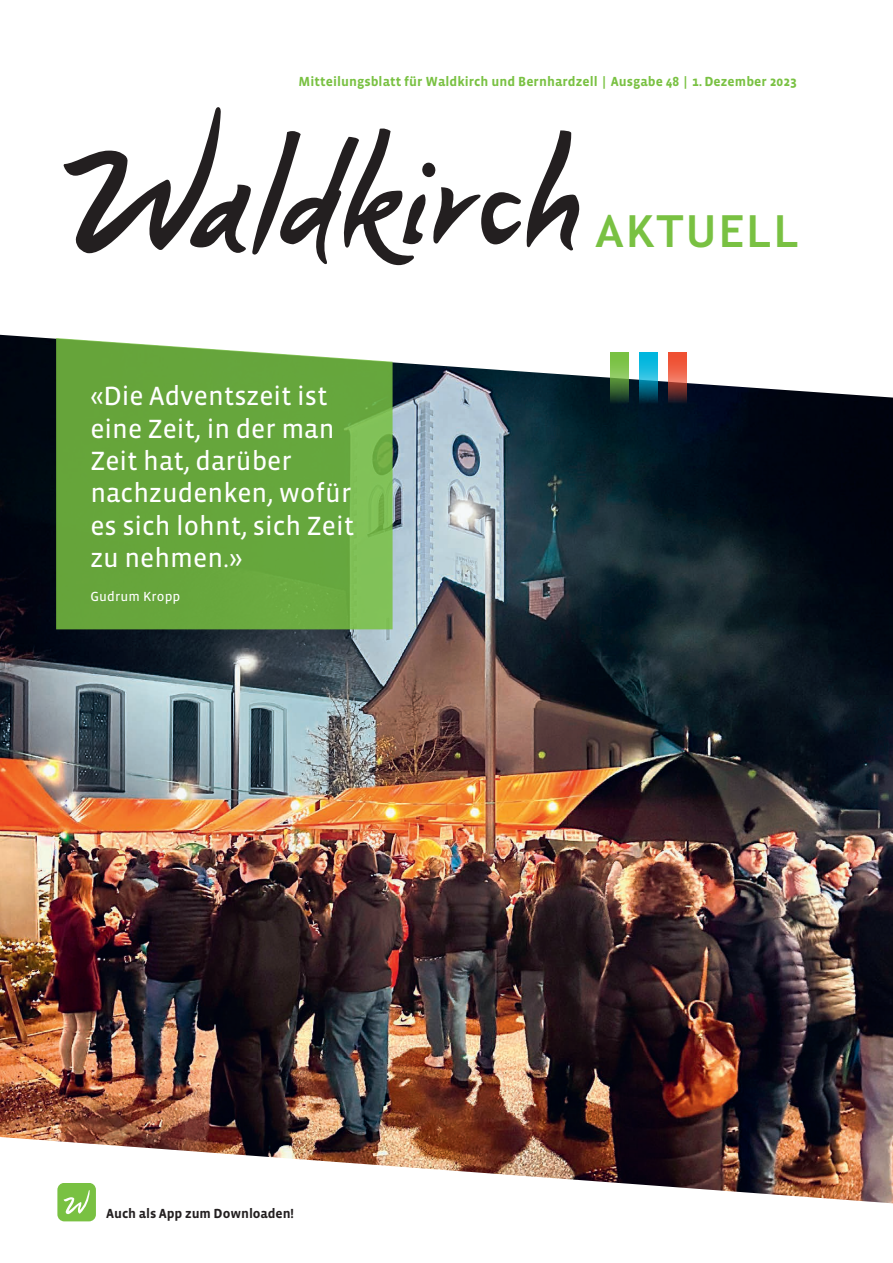
<style>
.page{position:relative;width:893px;height:1263px;background:#fff}
.page>*{position:absolute;margin:0;border:0;box-sizing:border-box;transform-origin:0 0}
.t1{font:700 44.4px "Trebuchet MS";letter-spacing:.06em;color:#79c142}
.t2{font:27px/32.4px "Vista Sans Reg";color:#fff}
.t3{font:700 13.5px "Vista Sans";letter-spacing:.005em;color:#79c142}
.t4{font:700 13.5px "Vista Sans";letter-spacing:-.005em;color:#231f20}
.t5{font:13.5px "Vista Sans Reg";letter-spacing:.01em;color:#fff}
</style>
<div class="page">
<img style="left:0;top:335px;width:893px;height:868px">
<svg style="left:56px;top:338px;width:337px;height:291px;background:#6fab46"></svg>
<svg style="left:63px;top:107px;width:517px;height:158px"></svg>
<svg style="left:610px;top:352px;width:19px;height:51px"></svg>
<svg style="left:639px;top:352px;width:19px;height:51px"></svg>
<svg style="left:668px;top:352px;width:19px;height:51px"></svg>
<svg style="left:57px;top:1183px;width:39px;height:38px"></svg>
<p class="t3" style="left:298px;top:74px;width:500px">Mitteilungsblatt für Waldkirch und Bernhardzell | Ausgabe 48 | 1.Dezember 2023</p>
<p class="t2" style="left:90px;top:380px;width:265px">«Die Adventszeit ist eine Zeit, in der man<br>Zeit hat, darüber nachzudenken, wofür es sich lohnt, sich Zeit zu nehmen.»</p>
<p class="t5" style="left:90px;top:589px;width:92px">Gudrum Kropp</p>
<p class="t4" style="left:106px;top:1207px;width:189px">Auch als App zum Downloaden!</p>
<h1 class="t1" style="left:596px;top:203px;width:205px">AKTUELL</h1>
</div>
